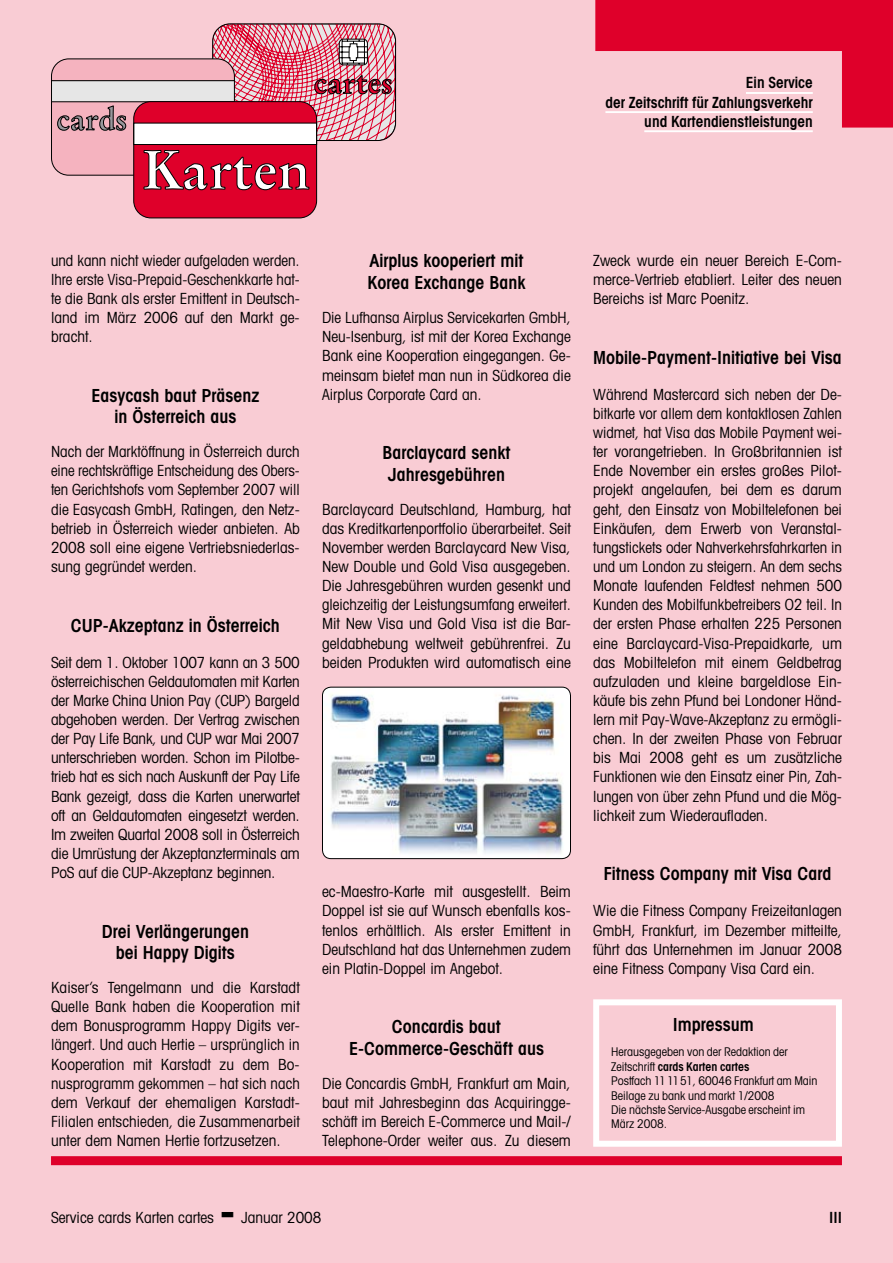
<style>
.page{position:relative;width:893px;height:1263px;background:#f9ccd4}
.page>*{position:absolute;margin:0;border:0;box-sizing:border-box;transform-origin:0 0}
.t1{font:700 54.75px "Stempel Garamond";color:#fff}
.t2{font:700 30.45px "Stempel Garamond";color:#df002a}
.t3{font:700 30.45px "Stempel Garamond";color:#97979b}
.t4{font:600 condensed 18px/21.3px "Avant Garde";color:#000;text-align:center}
.t5{font:condensed 15.3px/19.2px "Avant Garde";color:#000;text-align:justify}
.t6{font:600 condensed 15.3px/19.2px "Avant Garde";color:#000;text-align:right}
.t7{font:condensed 12px/14.4px "Avant Garde";color:#000}
.s1{font-weight:600}
</style>
<div class="page">
<div style="left:51px;top:1156px;width:791px;height:9px;background:#df002a"></div>
<div style="left:134px;top:102px;width:183px;height:116px;background:#df002a;border-radius:17px"></div>
<svg style="left:51px;top:24px;width:345px;height:166px"></svg>
<svg style="left:595px;top:0;width:298px;height:128px"></svg>
<hr style="left:746px;top:92px;width:67px;height:2px;background:#fff">
<hr style="left:605px;top:111px;width:208px;height:2px;background:#fff">
<hr style="left:644px;top:130px;width:169px;height:2px;background:#fff">
<img style="left:322px;top:687px;width:248px;height:172px">
<div style="left:322px;top:687px;width:249px;height:172px;border:1px solid #000;border-radius:9px"></div>
<div style="left:593px;top:999px;width:249px;height:148px;border:6px solid #fff"></div>
<h2 class="t3" style="left:57px;top:100px;width:72px">cards</h2>
<h2 class="t2" style="left:314px;top:64px;width:81px">cartes</h2>
<h1 class="t1" style="left:141px;top:136px;width:171px">Karten</h1>
<p class="t6" style="left:605px;top:73px;width:209px">Ein Service<br>der Zeitschrift für Zahlungsverkehr und Kartendienstleistungen</p>
<p class="t5" style="left:51px;top:250px;width:250px">und kann nicht wieder aufgeladen werden.<br>Ihre erste Visa-Prepaid-Geschenkkarte hat&shy;te die Bank als erster Emittent in Deutsch&shy;land im März 2006 auf den Markt ge&shy;bracht.</p>
<p class="t4" style="left:91px;top:384px;width:169px">Easycash baut Präsenz in Österreich aus</p>
<p class="t5" style="left:51px;top:442px;width:250px">Nach der Marktöffnung in Österreich durch eine rechtskräftige Entscheidung des Obers&shy;ten Gerichtshofs vom September 2007 will die Easycash GmbH, Ratingen, den Netz&shy;betrieb in Österreich wieder anbieten. Ab 2008 soll eine eigene Vertriebsniederlas&shy;sung gegründet werden.</p>
<p class="t4" style="left:71px;top:614px;width:210px">CUP-Akzeptanz in Österreich</p>
<p class="t5" style="left:51px;top:652px;width:250px">Seit dem 1. Oktober 1007 kann an 3 500 österreichischen Geldautomaten mit Karten der Marke China Union Pay (CUP) Bargeld abgehoben werden. Der Vertrag zwischen der Pay Life Bank, und CUP war Mai 2007 unterschrieben worden. Schon im Pilotbe&shy;trieb hat es sich nach Auskunft der Pay Life Bank gezeigt, dass die Karten unerwartet oft an Geldautomaten eingesetzt werden.<br>Im zweiten Quartal 2008 soll in Österreich die Umrüstung der Akzeptanzterminals am PoS auf die CUP-Akzeptanz beginnen.</p>
<p class="t4" style="left:102px;top:920px;width:149px">Drei Verlängerungen bei Happy Digits</p>
<p class="t5" style="left:51px;top:977px;width:250px">Kaiser’s Tengelmann und die Karstadt Quelle Bank haben die Kooperation mit dem Bonusprogramm Happy Digits ver&shy;längert. Und auch Hertie – ursprünglich in Kooperation mit Karstadt zu dem Bo&shy;nusprogramm gekommen – hat sich nach dem Verkauf der ehemaligen Karstadt-Filialen entschieden, die Zusammenarbeit unter dem Namen Hertie fortzusetzen.</p>
<p class="t4" style="left:367px;top:250px;width:160px;text-align:left">Airplus kooperiert mit<br>Korea Exchange Bank</p>
<p class="t5" style="left:322px;top:308px;width:250px">Die Lufhansa Airplus Servicekarten GmbH, Neu-Isenburg, ist mit der Korea Exchange Bank eine Kooperation eingegangen. Ge&shy;meinsam bietet man nun in Südkorea die Airplus Corporate Card an.</p>
<p class="t4" style="left:382px;top:442px;width:129px">Barclaycard senkt<br>Jahresgebühren</p>
<p class="t5" style="left:322px;top:499px;width:250px">Barclaycard Deutschland, Hamburg, hat das Kreditkartenportfolio überarbeitet. Seit November werden Barclaycard New Visa, New Double und Gold Visa ausgegeben.<br>Die Jahresgebühren wurden gesenkt und gleichzeitig der Leistungsumfang erweitert.<br>Mit New Visa und Gold Visa ist die Bar&shy;geldabhebung weltweit gebührenfrei. Zu beiden Produkten wird automatisch eine</p>
<p class="t5" style="left:322px;top:882px;width:250px">ec-Maestro-Karte mit ausgestellt. Beim Doppel ist sie auf Wunsch ebenfalls kos&shy;tenlos erhältlich. Als erster Emittent in Deutschland hat das Unternehmen zudem ein Platin-Doppel im Angebot.</p>
<p class="t4" style="left:349px;top:1016px;width:196px">Concardis baut<br>E-Commerce-Geschäft aus</p>
<p class="t5" style="left:322px;top:1073px;width:250px">Die Concardis GmbH, Frankfurt am Main, baut mit Jahresbeginn das Acquiringge&shy;schäft im Bereich E-Commerce und Mail-/ Telephone-Order weiter aus. Zu diesem</p>
<p class="t5" style="left:593px;top:250px;width:250px">Zweck wurde ein neuer Bereich E-Com&shy;merce-Vertrieb etabliert. Leiter des neuen Bereichs ist Marc Poenitz.</p>
<p class="t4" style="left:593px;top:346px;width:250px">Mobile-Payment-Initiative bei Visa</p>
<p class="t5" style="left:593px;top:384px;width:250px">Während Mastercard sich neben der De&shy;bitkarte vor allem dem kontaktlosen Zahlen widmet, hat Visa das Mobile Payment wei&shy;ter vorangetrieben. In Großbritannien ist Ende November ein erstes großes Pilot&shy;projekt angelaufen, bei dem es darum geht, den Einsatz von Mobiltelefonen bei Einkäufen, dem Erwerb von Veranstal&shy;tungstickets oder Nahverkehrsfahrkarten in und um London zu steigern. An dem sechs Monate laufenden Feldtest nehmen 500<br>Kunden des Mobilfunkbetreibers O2 teil. In der ersten Phase erhalten 225 Personen eine Barclaycard-Visa-Prepaidkarte, um das Mobiltelefon mit einem Geldbetrag aufzuladen und kleine bargeldlose Ein&shy;käufe bis zehn Pfund bei Londoner Händ&shy;lern mit Pay-Wave-Akzeptanz zu ermögli&shy;chen. In der zweiten Phase von Februar bis Mai 2008 geht es um zusätzliche Funktionen wie den Einsatz einer Pin, Zah&shy;lungen von über zehn Pfund und die Mög&shy;lichkeit zum Wiederauf-laden.</p>
<p class="t4" style="left:604px;top:863px;width:229px">Fitness Company mit Visa Card</p>
<p class="t5" style="left:593px;top:901px;width:250px">Wie die Fitness Company Freizeitanlagen GmbH, Frankfurt, im Dezember mitteilte, führt das Unternehmen im Januar 2008 eine Fitness Company Visa Card ein.</p>
<p class="t4" style="left:673px;top:1014px;width:82px">Impressum</p>
<p class="t7" style="left:611px;top:1044px;width:208px">Herausgegeben von der Redaktion der<br>Zeitschrift <span class="s1">cards Karten cartes<br></span>Postfach 111151, 60046 Frankfurt am Main<br>Beilage zu bank und markt 1/2008<br>Die nächste Service-Ausgabe erscheint im<br>März 2008.</p>
<p class="t5" style="left:51px;top:1207px;width:165px">Service cards Karten cartes</p>
<p class="t5" style="left:241px;top:1207px;width:82px">Januar 2008</p>
<p class="t6" style="left:829px;top:1207px;width:14px">III</p>
</div>
